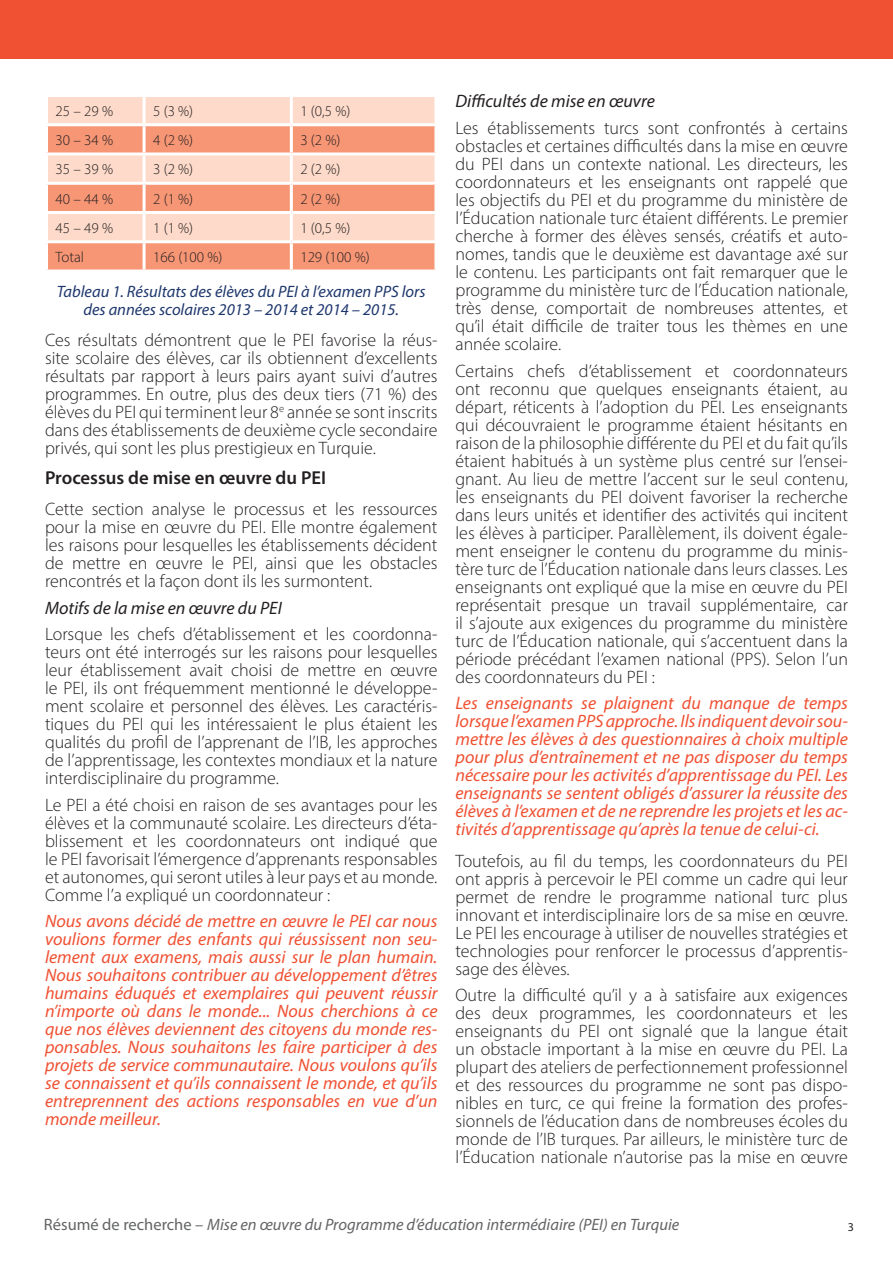
<style>
.page{position:relative;width:893px;height:1263px;background:#fff}
.page>*{position:absolute;margin:0;border:0;box-sizing:border-box;transform-origin:0 0}
.Body_subheading{font:600 18.75px "Myriad Pro";color:#231f20}
.Main_body{font:300 18px/18px "Myriad Pro";color:#231f20;text-align:justify}
.Call-out_orange{font:italic 18px/18px "Myriad Pro";color:#f05133;text-align:justify}
.Sub_sub_heading{font:italic 18px "Myriad Pro";color:#231f20}
.t1{font:italic 16.5px/18px "Myriad Pro";color:#1e376d;text-align:center}
.t2{font:italic 16.5px "Myriad Pro";color:#636466}
.Cell{font:300 15px "Myriad Pro";color:#231f20}
.t3{font:12px "Myriad Pro";color:#231f20}
.s1{font-style:normal}
</style>
<div class="page">
<div style="left:0;top:0;width:893px;height:59px;background:#f05133"></div>
<div style="left:48px;top:97px;width:386px;height:26px;background:#fddac9"></div>
<svg style="left:48px;top:126px;width:386px;height:143px;background:#f9b297"></svg>
<hr style="left:143px;top:97px;width:3px;height:26px;background:#fff">
<hr style="left:290px;top:97px;width:3px;height:26px;background:#fff">
<hr style="left:143px;top:126px;width:3px;height:26px;background:#fff">
<hr style="left:290px;top:126px;width:3px;height:26px;background:#fff">
<hr style="left:45px;top:152px;width:99px;height:3px;background:#fff">
<hr style="left:144px;top:152px;width:147px;height:3px;background:#fff">
<hr style="left:143px;top:155px;width:3px;height:27px;background:#fff">
<hr style="left:291px;top:152px;width:146px;height:3px;background:#fff">
<hr style="left:290px;top:155px;width:3px;height:27px;background:#fff">
<hr style="left:45px;top:182px;width:99px;height:3px;background:#fff">
<hr style="left:144px;top:182px;width:147px;height:3px;background:#fff">
<hr style="left:143px;top:185px;width:3px;height:26px;background:#fff">
<hr style="left:291px;top:182px;width:146px;height:3px;background:#fff">
<hr style="left:290px;top:185px;width:3px;height:26px;background:#fff">
<hr style="left:45px;top:211px;width:99px;height:3px;background:#fff">
<hr style="left:144px;top:211px;width:147px;height:3px;background:#fff">
<hr style="left:143px;top:214px;width:3px;height:26px;background:#fff">
<hr style="left:291px;top:211px;width:146px;height:3px;background:#fff">
<hr style="left:290px;top:214px;width:3px;height:26px;background:#fff">
<hr style="left:45px;top:240px;width:99px;height:3px;background:#fff">
<hr style="left:144px;top:240px;width:147px;height:3px;background:#fff">
<hr style="left:143px;top:243px;width:3px;height:26px;background:#fff">
<hr style="left:291px;top:240px;width:146px;height:3px;background:#fff">
<hr style="left:290px;top:243px;width:3px;height:26px;background:#fff">
<p class="Cell" style="left:56px;top:102px;width:59px">25 – 29 %</p>
<p class="Cell" style="left:153px;top:102px;width:42px">5 (3 %)</p>
<p class="Cell" style="left:300px;top:102px;width:52px">1 (0,5 %)</p>
<p class="Cell" style="left:56px;top:131px;width:59px">30 – 34 %</p>
<p class="Cell" style="left:153px;top:131px;width:42px">4 (2 %)</p>
<p class="Cell" style="left:300px;top:131px;width:42px">3 (2 %)</p>
<p class="Cell" style="left:56px;top:160px;width:59px">35 – 39 %</p>
<p class="Cell" style="left:153px;top:160px;width:42px">3 (2 %)</p>
<p class="Cell" style="left:300px;top:160px;width:42px">2 (2 %)</p>
<p class="Cell" style="left:56px;top:189px;width:59px">40 – 44 %</p>
<p class="Cell" style="left:153px;top:189px;width:42px">2 (1 %)</p>
<p class="Cell" style="left:300px;top:189px;width:42px">2 (2 %)</p>
<p class="Cell" style="left:56px;top:219px;width:59px">45 – 49 %</p>
<p class="Cell" style="left:153px;top:219px;width:42px">1 (1 %)</p>
<p class="Cell" style="left:300px;top:219px;width:52px">1 (0,5 %)</p>
<p class="Cell" style="left:56px;top:248px;width:30px">Total</p>
<p class="Cell" style="left:153px;top:248px;width:71px">166 (100 %)</p>
<p class="Cell" style="left:300px;top:248px;width:71px">129 (100 %)</p>
<p class="t1" style="left:57px;top:282px;width:370px">Tableau 1. Résultats des élèves du PEI à l’examen PPS lors des années scolaires 2013 – 2014 et 2014 – 2015.</p>
<p class="Main_body" style="left:45px;top:331px;width:394px">Ces résultats démontrent que le PEI favorise la réus&shy;site scolaire des élèves, car ils obtiennent d’excellents résultats par rapport à leurs pairs ayant suivi d’autres programmes. En outre, plus des deux tiers (71 %) des élèves du PEI qui terminent leur 8<sup>e</sup> année se sont inscrits dans des établissements de deuxième cycle secondaire privés, qui sont les plus prestigieux en Turquie.</p>
<p class="Body_subheading" style="left:45px;top:465px;width:283px">Processus de mise en œuvre du PEI</p>
<p class="Main_body" style="left:45px;top:500px;width:394px">Cette section analyse le processus et les ressources pour la mise en œuvre du PEI. Elle montre également les raisons pour lesquelles les établissements décident de mettre en œuvre le PEI, ainsi que les obstacles rencontrés et la façon dont ils les surmontent.</p>
<p class="Sub_sub_heading" style="left:45px;top:596px;width:238px">Motifs de la mise en œuvre du PEI</p>
<p class="Main_body" style="left:45px;top:625px;width:394px">Lorsque les chefs d’établissement et les coordonna&shy;teurs ont été interrogés sur les raisons pour lesquelles leur établissement avait choisi de mettre en œuvre le PEI, ils ont fréquemment mentionné le développe&shy;ment scolaire et personnel des élèves. Les caractéris&shy;tiques du PEI qui les intéressaient le plus étaient les qualités du profil de l’apprenant de l’IB, les approches de l’apprentissage, les contextes mondiaux et la nature interdisciplinaire du programme.</p>
<p class="Main_body" style="left:45px;top:795px;width:394px">Le PEI a été choisi en raison de ses avantages pour les élèves et la communauté scolaire. Les directeurs d’éta&shy;blissement et les coordonnateurs ont indiqué que le PEI favorisait l’émergence d’apprenants responsables et autonomes, qui seront utiles à leur pays et au monde.<br>Comme l’a expliqué un coordonnateur :</p>
<p class="Call-out_orange" style="left:45px;top:912px;width:394px">Nous avons décidé de mettre en œuvre le PEI car nous voulions former des enfants qui réussissent non seu&shy;lement aux examens, mais aussi sur le plan humain.<br>Nous souhaitons contribuer au développement d’êtres humains éduqués et exemplaires qui peuvent réussir n’importe où dans le monde... Nous cherchions à ce que nos élèves deviennent des citoyens du monde res&shy;ponsables. Nous souhaitons les faire participer à des projets de service communautaire. Nous voulons qu’ils se connaissent et qu’ils connaissent le monde, et qu’ils entreprennent des actions responsables en vue d’un monde meilleur.</p>
<p class="Sub_sub_heading" style="left:455px;top:90px;width:201px">Difficultés de mise en œuvre</p>
<p class="Main_body" style="left:455px;top:119px;width:394px">Les établissements turcs sont confrontés à certains obstacles et certaines difficultés dans la mise en œuvre du PEI dans un contexte national. Les directeurs, les coordonnateurs et les enseignants ont rappelé que les objectifs du PEI et du programme du ministère de l’Éducation nationale turc étaient différents. Le premier cherche à former des élèves sensés, créatifs et auto&shy;nomes, tandis que le deuxième est davantage axé sur le contenu. Les participants ont fait remarquer que le programme du ministère turc de l’Éducation nationale, très dense, comportait de nombreuses attentes, et qu’il était difficile de traiter tous les thèmes en une année scolaire.</p>
<p class="Main_body" style="left:455px;top:361px;width:394px">Certains chefs d’établissement et coordonnateurs ont reconnu que quelques enseignants étaient, au départ, réticents à l’adoption du PEI. Les enseignants qui découvraient le programme étaient hésitants en raison de la philosophie différente du PEI et du fait qu’ils étaient habitués à un système plus centré sur l’ensei&shy;gnant. Au lieu de mettre l’accent sur le seul contenu, les enseignants du PEI doivent favoriser la recherche dans leurs unités et identifier des activités qui incitent les élèves à participer. Parallèlement, ils doivent égale&shy;ment enseigner le contenu du programme du minis&shy;tère turc de l’Éducation nationale dans leurs classes. Les enseignants ont expliqué que la mise en œuvre du PEI représentait presque un travail supplémentaire, car il s’ajoute aux exigences du programme du ministère turc de l’Éducation nationale, qui s’accentuent dans la période précédant l’examen national (PPS). Selon l’un des coordonnateurs du PEI :</p>
<p class="Call-out_orange" style="left:455px;top:694px;width:394px">Les enseignants se plaignent du manque de temps lorsque l’examen PPS approche. Ils indiquent devoir sou&shy;mettre les élèves à des questionnaires à choix multiple pour plus d’entraînement et ne pas disposer du temps nécessaire pour les activités d’apprentissage du PEI. Les enseignants se sentent obligés d’assurer la réussite des élèves à l’examen et de ne reprendre les projets et les ac&shy;tivités d’apprentissage qu’après la tenue de celui-ci.</p>
<p class="Main_body" style="left:455px;top:851px;width:394px">Toutefois, au fil du temps, les coordonnateurs du PEI ont appris à percevoir le PEI comme un cadre qui leur permet de rendre le programme national turc plus innovant et interdisciplinaire lors de sa mise en œuvre.<br>Le PEI les encourage à utiliser de nouvelles stratégies et technologies pour renforcer le processus d’apprentis&shy;sage des élèves.</p>
<p class="Main_body" style="left:455px;top:986px;width:394px">Outre la difficulté qu’il y a à satisfaire aux exigences des deux programmes, les coordonnateurs et les enseignants du PEI ont signalé que la langue était un obstacle important à la mise en œuvre du PEI. La plupart des ateliers de perfectionnement professionnel et des ressources du programme ne sont pas dispo&shy;nibles en turc, ce qui freine la formation des profes&shy;sionnels de l’éducation dans de nombreuses écoles du monde de l’IB turques. Par ailleurs, le ministère turc de l’Éducation nationale n’autorise pas la mise en œuvre</p>
<p class="t2" style="left:44px;top:1214px;width:637px"><span class="s1">Résumé de recherche –</span> Mise en œuvre du Programme d’éducation intermédiaire (PEI) en Turquie</p>
<p class="t3" style="left:848px;top:1220px;width:8px">3</p>
</div>
